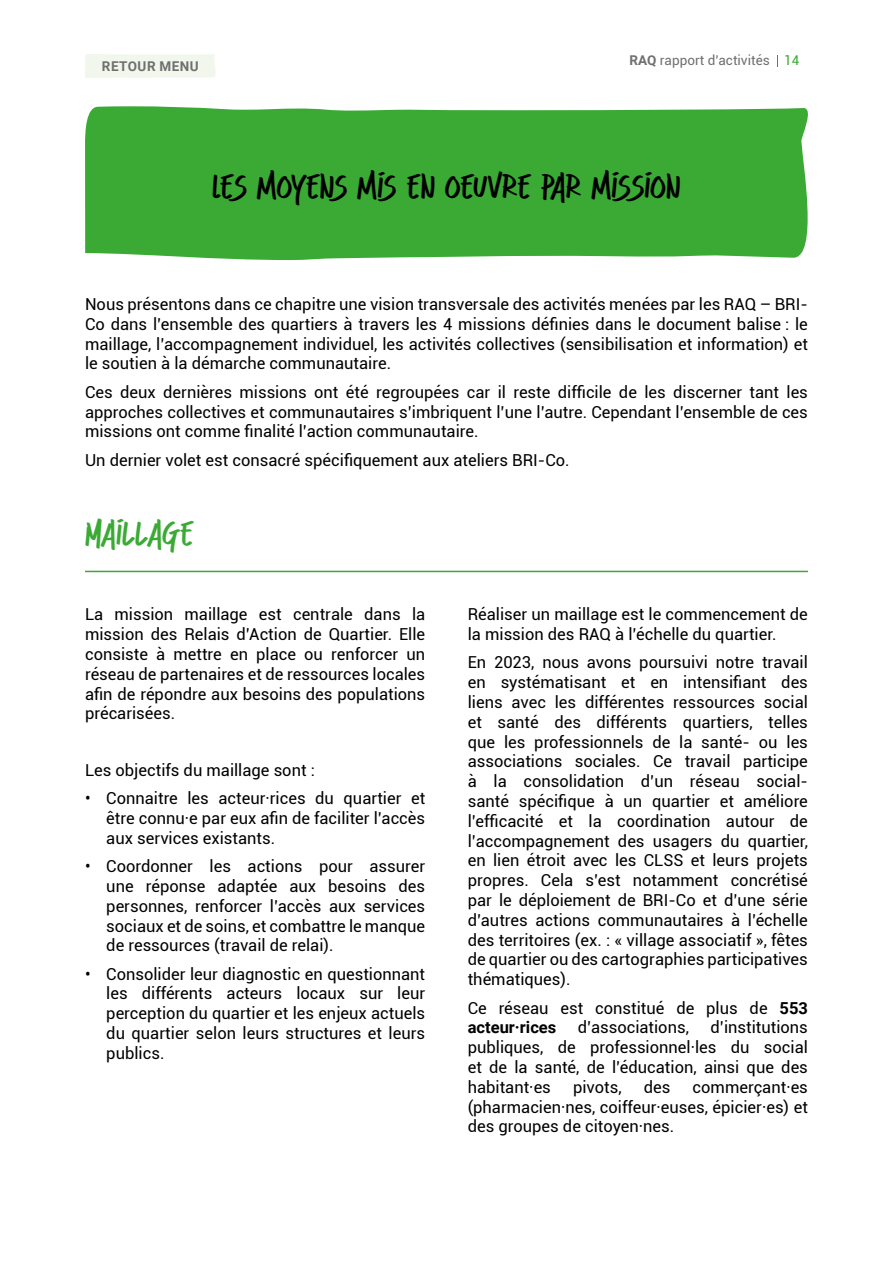
<style>
.page{position:relative;width:893px;height:1263px;background:#fff}
.page>*{position:absolute;margin:0;border:0;box-sizing:border-box;transform-origin:0 0}
.corps_txt{font:36px "Clint Marker";letter-spacing:-.015em;color:#000}
.corps_txt-2{font:36px "Clint Marker";color:#3aaa35}
.corps_txt-3{font:16.5px/19.8px "Roboto";color:#000;text-align:justify}
.t1{font:13.5px "Roboto";color:#706f6f}
.t2{font:700 13.5px "Roboto";letter-spacing:.035em;color:#706f6f}
.s1{font-weight:700}
.s2{color:#3aaa35}
</style>
<div class="page">
<div style="left:85px;top:54px;width:131px;height:24px;background:#f1f7ed"></div>
<hr style="left:85px;top:571px;width:723px;height:1px;background:#3aaa35">
<div style="left:85px;top:106px;width:723px;height:154px;background:#3aaa35"></div>
<p class="t2" style="left:102px;top:57px;width:98px">RETOUR MENU</p>
<p class="t1" style="left:630px;top:51px;width:171px"><span class="s1">RAQ</span> rapport d’activités <span class="s2">14</span></p>
<p class="corps_txt" style="left:212px;top:168px;width:470px">LES MOYENS MIS EN OEUVRE PAR MISSION</p>
<p class="corps_txt-3" style="left:85px;top:294px;width:724px">Nous présentons dans ce chapitre une vision transversale des activités menées par les RAQ – BRI-Co dans l’ensemble des quartiers à travers les 4 missions définies dans le document balise : le maillage, l’accompagnement individuel, les activités collectives (sensibilisation et information) et le soutien à la démarche communautaire.</p>
<p class="corps_txt-3" style="left:85px;top:381px;width:724px">Ces deux dernières missions ont été regroupées car il reste difficile de les discerner tant les approches collectives et communautaires s’imbriquent l’une l’autre. Cependant l’ensemble de ces missions ont comme finalité l’action communautaire.</p>
<p class="corps_txt-3" style="left:85px;top:449px;width:486px">Un dernier volet est consacré spécifiquement aux ateliers BRI-Co.</p>
<p class="corps_txt-2" style="left:85px;top:515px;width:110px">MAILLAGE</p>
<p class="corps_txt-3" style="left:85px;top:604px;width:342px">La mission maillage est centrale dans la mission des Relais d’Action de Quartier. Elle consiste à mettre en place ou renforcer un réseau de partenaires et de ressources locales afin de répondre aux besoins des populations précarisées.</p>
<p class="corps_txt-3" style="left:85px;top:759px;width:231px">Les objectifs du maillage sont :</p>
<p class="corps_txt-3" style="left:106px;top:788px;width:320px;text-indent:-21px">• Connaitre les acteur·rices du quartier et être connu·e par eux afin de faciliter l’accès aux services existants.</p>
<p class="corps_txt-3" style="left:106px;top:856px;width:320px;text-indent:-21px">• Coordonner les actions pour assurer une réponse adaptée aux besoins des personnes, renforcer l’accès aux services sociaux et de soins, et combattre le manque de ressources (travail de relai).</p>
<p class="corps_txt-3" style="left:106px;top:963px;width:320px;text-indent:-21px">• Consolider leur diagnostic en questionnant les différents acteurs locaux sur leur perception du quartier et les enjeux actuels du quartier selon leurs structures et leurs publics.</p>
<p class="corps_txt-3" style="left:468px;top:604px;width:342px">Réaliser un maillage est le commencement de la mission des RAQ à l’échelle du quartier.</p>
<p class="corps_txt-3" style="left:468px;top:652px;width:342px">En 2023, nous avons poursuivi notre travail en systématisant et en intensifiant des liens avec les différentes ressources social et santé des différents quartiers, telles que les professionnels de la santé- ou les associations sociales. Ce travail participe à la consolidation d’un réseau social&shy;santé spécifique à un quartier et améliore l’efficacité et la coordination autour de l’accompagnement des usagers du quartier, en lien étroit avec les CLSS et leurs projets propres. Cela s’est notamment concrétisé par le déploiement de BRI-Co et d’une série d’autres actions communautaires à l’échelle des territoires (ex. : « village associatif », fêtes de quartier ou des cartographies participatives thématiques).</p>
<p class="corps_txt-3" style="left:468px;top:997px;width:342px">Ce réseau est constitué de plus de <span class="s1">553 acteur·rices</span></p>
<p class="corps_txt-3" style="left:468px;top:1017px;width:342px;text-indent:243px">d’institutions publiques, de professionnel·les du social et de la santé, de l’éducation, ainsi que des habitant·es</p>
<p class="corps_txt-3" style="left:578px;top:1017px;width:113px">d’associations,</p>
<p class="corps_txt-3" style="left:573px;top:1076px;width:50px">pivots,</p>
<p class="corps_txt-3" style="left:644px;top:1076px;width:28px">des</p>
<p class="corps_txt-3" style="left:468px;top:1076px;width:342px;text-indent:225px">commerçant·es (pharmacien·nes, coiffeur·euses, épicier·es) et des groupes de citoyen·nes.</p>
</div>
